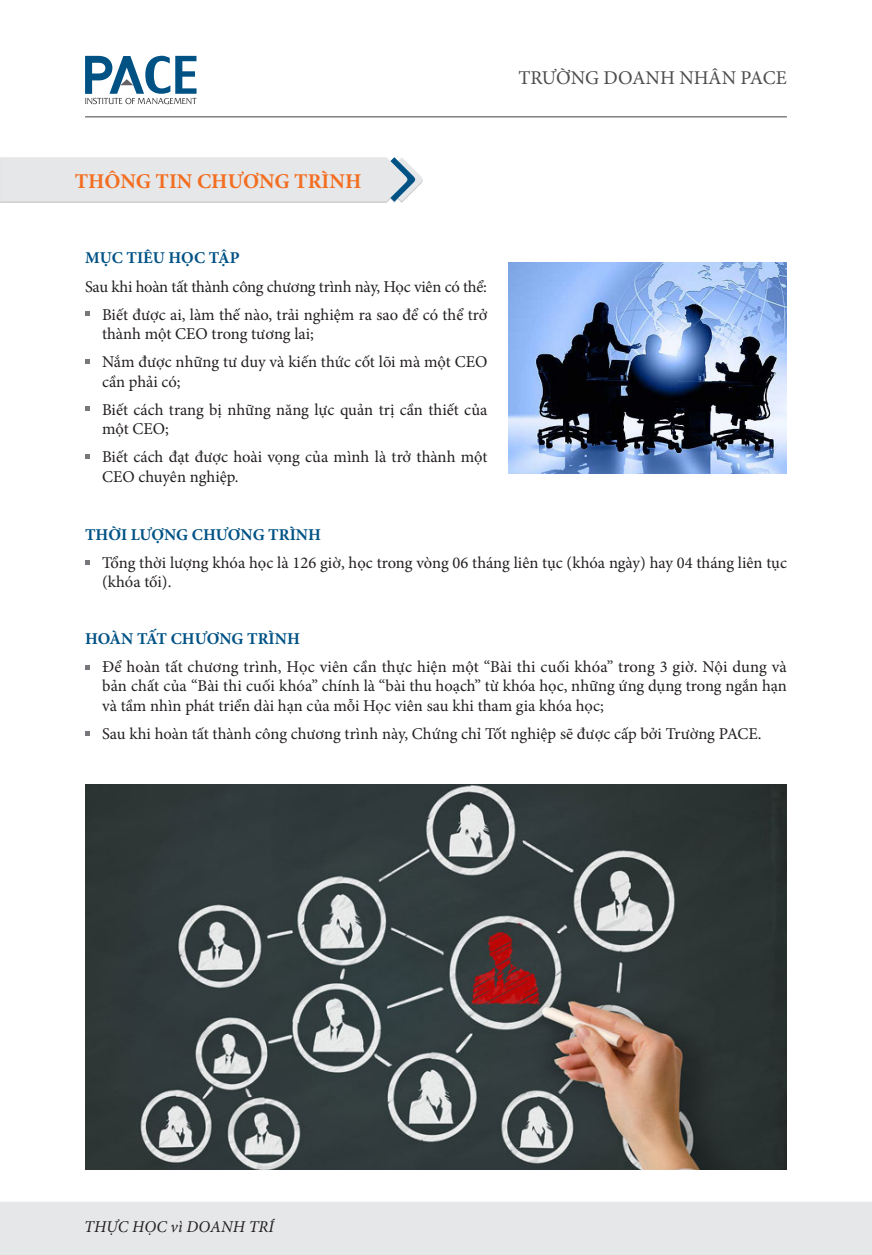
<style>
.page{position:relative;width:872px;height:1255px;background:#fff}
.page>*{position:absolute;margin:0;border:0;box-sizing:border-box;transform-origin:0 0}
.t1{font:700 21px "Minion Pro";color:#f36e21}
.t2{font:19.5px "Minion Pro";color:#4b4c4d}
.t3{font:16.5px/19.5px "Minion Pro";color:#231f20}
.t4{font:700 16.5px "Minion Pro";color:#005285}
.Normal__Web{font:italic 16.5px "Minion Pro";color:#231f20}
</style>
<div class="page">
<div style="left:0;top:1202px;width:872px;height:52px;background:#e6e7e9"></div>
<img style="left:509px;top:262px;width:278px;height:212px">
<svg style="left:85px;top:311px;width:5px;height:4px"></svg>
<svg style="left:85px;top:359px;width:5px;height:4px"></svg>
<svg style="left:85px;top:406px;width:5px;height:5px"></svg>
<svg style="left:85px;top:454px;width:5px;height:4px"></svg>
<svg style="left:85px;top:560px;width:5px;height:5px"></svg>
<svg style="left:85px;top:665px;width:5px;height:4px"></svg>
<svg style="left:85px;top:731px;width:5px;height:5px"></svg>
<hr style="left:85px;top:116px;width:702px;height:1px;background:#4b4c4d">
<img style="left:85px;top:784px;width:702px;height:385px">
<svg style="left:85px;top:56px;width:111px;height:48px"></svg>
<svg style="left:0;top:157px;width:423px;height:46px;background:#e2e4e7"></svg>
<p class="t1" style="left:75px;top:166px;width:288px">THÔNG TIN CHƯƠNG TRÌNH</p>
<p class="t2" style="left:518px;top:65px;width:270px">TRƯỜNG DOANH NHÂN PACE</p>
<p class="t4" style="left:85px;top:246px;width:156px">MỤC TIÊU HỌC TẬP</p>
<p class="t3" style="left:85px;top:276px;width:403px">Sau khi hoàn tất thành công chương trình này, Học viên có thể:</p>
<p class="t3" style="left:102px;top:304px;width:387px">Biết được ai, làm thế nào, trải nghiệm ra sao để có thể trở thành một CEO trong tương lai;</p>
<p class="t3" style="left:102px;top:352px;width:387px">Nắm được những tư duy và kiến thức cốt lõi mà một CEO cần phải có;</p>
<p class="t3" style="left:102px;top:399px;width:387px">Biết cách trang bị những năng lực quản trị cần thiết của một CEO;</p>
<p class="t3" style="left:102px;top:447px;width:387px">Biết cách đạt được hoài vọng của mình là trở thành một<br>CEO chuyên nghiệp.</p>
<p class="t4" style="left:85px;top:523px;width:237px">THỜI LƯỢNG CHƯƠNG TRÌNH</p>
<p class="t3" style="left:102px;top:553px;width:686px">Tổng thời lượng khóa học là 126 giờ, học trong vòng 06 tháng liên tục (khóa ngày) hay 04 tháng liên tục (khóa tối).</p>
<p class="t4" style="left:85px;top:626px;width:216px">HOÀN TẤT CHƯƠNG TRÌNH</p>
<p class="t3" style="left:102px;top:656px;width:686px;text-align:justify">Để hoàn tất chương trình, Học viên cần thực hiện một “Bài thi cuối khóa” trong 3 giờ. Nội dung và bản chất của “Bài thi cuối khóa” chính là “bài thu hoạch” từ khóa học, những ứng dụng trong ngắn hạn và tầm nhìn phát triển dài hạn của mỗi Học viên sau khi tham gia khóa học;</p>
<p class="t3" style="left:102px;top:723px;width:661px">Sau khi hoàn tất thành công chương trình này, Chứng chỉ Tốt nghiệp sẽ được cấp bởi Trường PACE.</p>
<p class="Normal__Web" style="left:84px;top:1215px;width:191px">THỰC HỌC vì DOANH TRÍ</p>
</div>
